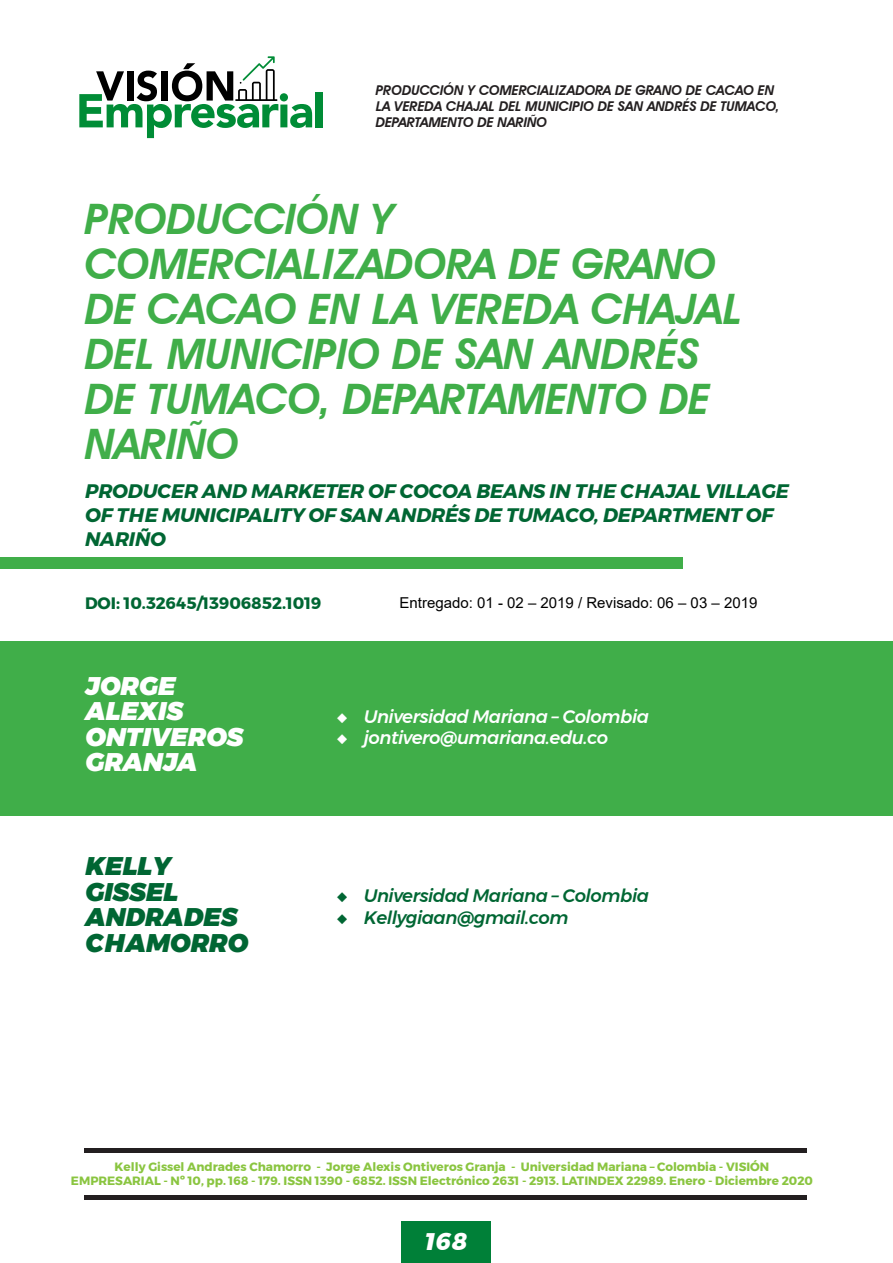
<style>
.page{position:relative;width:893px;height:1263px;background:#fff}
.page>*{position:absolute;margin:0;border:0;box-sizing:border-box;transform-origin:0 0}
.t1{font:italic 600 42px/45px "Avant Garde IT Cby BT";color:#40ae49}
.t2{font:italic 900 25.5px/25.5px "Montserrat";color:#063}
.t3{font:italic 900 25.5px/25.5px "Montserrat";color:#fff}
.t4{font:italic 800 24px "Montserrat";color:#fff}
.t5{font:italic 700 19.5px/24px "Montserrat";letter-spacing:-.01em;color:#063}
.t6{font:italic 500 18px "Montserrat";letter-spacing:-.025em;color:#fff}
.t7{font:italic 500 18px "Montserrat";letter-spacing:-.025em;color:#063}
.t8{font:700 16.5px "Montserrat";color:#063}
.t9{font:15px "Arial";color:#000}
.t10{font:italic 600 13.5px/16.2px "Avant Garde IT Cby BT";color:#231f20}
.t11{font:700 12px/13.5px "Montserrat";color:#8ac540;text-align:center}
.s1{font-weight:700;font-style:normal}
</style>
<div class="page">
<div style="left:401px;top:1222px;width:89px;height:41px;background:#008038"></div>
<hr style="left:84px;top:1148px;width:723px;height:4px;background:#231f20">
<hr style="left:84px;top:1195px;width:723px;height:4px;background:#231f20">
<div style="left:315px;top:92px;width:8px;height:35px;background:#008c36"></div>
<svg style="left:79px;top:56px;width:233px;height:82px"></svg>
<div style="left:0;top:557px;width:682px;height:11px;background:#40ae49"></div>
<div style="left:0;top:641px;width:893px;height:174px;background:#40ae49"></div>
<p class="t10" style="left:376px;top:82px;width:405px">PRODUCCIÓN Y COMERCIALIZADORA DE GRANO DE CACAO EN<br>LA VEREDA CHAJAL DEL MUNICIPIO DE SAN ANDRÉS DE TUMACO,<br>DEPARTAMENTO DE NARIÑO</p>
<p class="t1" style="left:85px;top:196px;width:660px">PRODUCCIÓN Y<br>COMERCIALIZADORA DE GRANO<br>DE CACAO EN LA VEREDA CHAJAL<br>DEL MUNICIPIO DE SAN ANDRÉS<br>DE TUMACO, DEPARTAMENTO DE<br>NARIÑO</p>
<p class="t5" style="left:85px;top:479px;width:705px">PRODUCER AND MARKETER OF COCOA BEANS IN THE CHAJAL VILLAGE<br>OF THE MUNICIPALITY OF SAN ANDRÉS DE TUMACO, DEPARTMENT OF<br>NARIÑO</p>
<p class="t8" style="left:85px;top:590px;width:238px">DOI: 10.32645/13906852.1019</p>
<p class="t9" style="left:400px;top:593px;width:359px">Entregado: 01 - 02 – 2019 / Revisado: 06 – 03 – 2019</p>
<p class="t3" style="left:85px;top:673px;width:92px">JORGE</p>
<p class="t3" style="left:85px;top:699px;width:160px">ALEXIS<br>ONTIVEROS<br>GRANJA</p>
<p class="t6" style="left:337px;top:702px;width:314px"><span class="s1">◆</span> Universidad Mariana – Colombia</p>
<p class="t6" style="left:337px;top:724px;width:273px"><span class="s1">◆</span> jontivero@umariana.edu.co</p>
<p class="t2" style="left:85px;top:854px;width:87px">KELLY</p>
<p class="t2" style="left:85px;top:879px;width:164px">GISSEL<br>ANDRADES<br>CHAMORRO</p>
<p class="t7" style="left:337px;top:881px;width:314px"><span class="s1">◆</span> Universidad Mariana – Colombia</p>
<p class="t7" style="left:337px;top:903px;width:233px"><span class="s1">◆</span> Kellygiaan@gmail.com</p>
<p class="t11" style="left:71px;top:1160px;width:744px">Kelly Gissel Andrades Chamorro - Jorge Alexis Ontiveros Granja - Universidad Mariana – Colombia - VISIÓN<br>EMPRESARIAL - Nº 10, pp. 168 - 179. ISSN 1390 - 6852. ISSN Electrónico 2631 - 2913. LATINDEX 22989. Enero - Diciembre 2020</p>
<h3 class="t4" style="left:424px;top:1222px;width:45px">168</h3>
</div>
